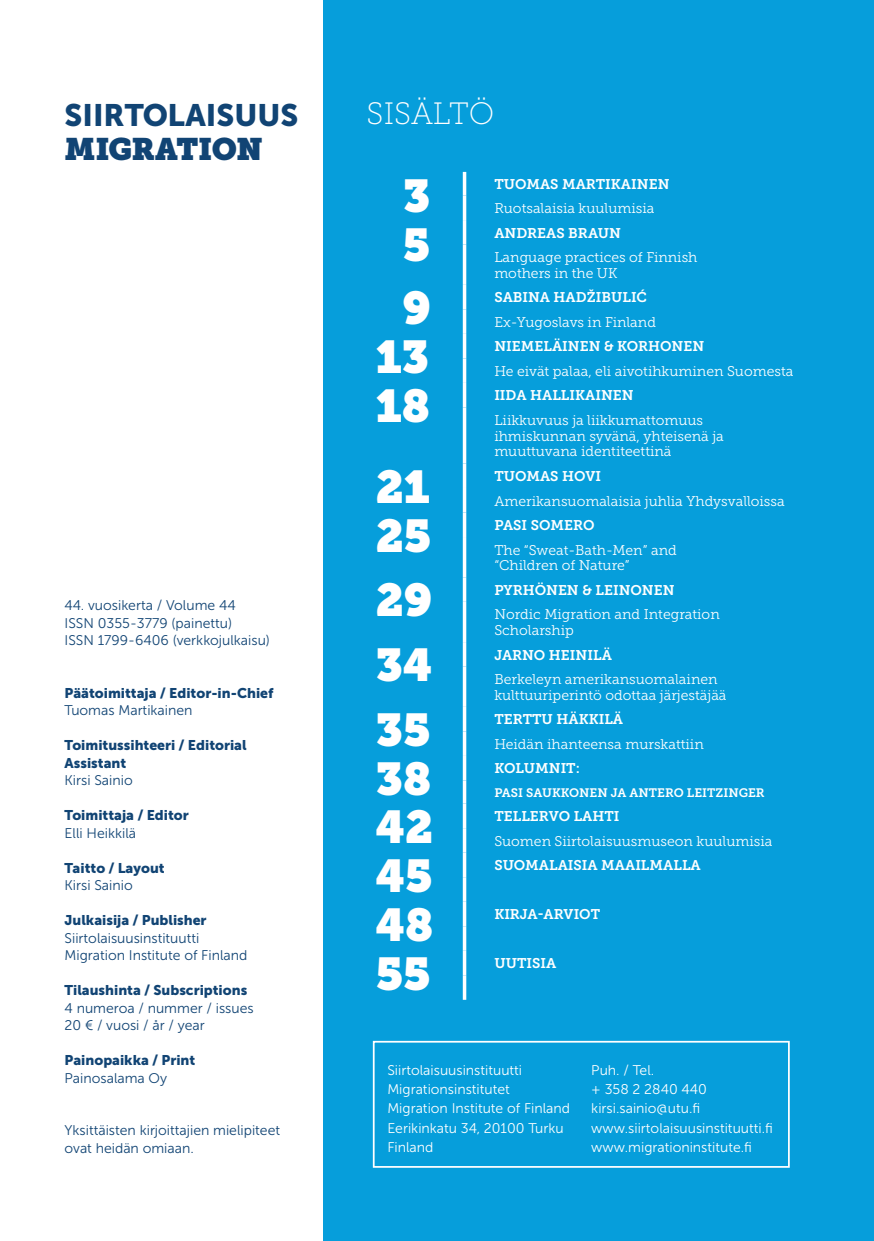
<style>
.page{position:relative;width:874px;height:1241px;background:#fff}
.page>*{position:absolute;margin:0;border:0;box-sizing:border-box;transform-origin:0 0}
.t1{font:45.5px "Museo Slab";color:#fff}
.t2{font:30.8px "Museo Sans 900";color:#114474}
.t3{font:30.8px "Museo Slab";letter-spacing:-.025em;color:#114474}
.t4{font:30.8px "Museo Slab 100";color:#fff}
.t5{font:14px/15.8px "Museo Slab 300";color:#fff}
.t6{font:14px/17.5px "Museo Sans 300";color:#114474}
.t7{font:14px "Museo Slab 700";color:#fff}
.t8{font:14px/19.2px "Museo Sans 300";color:#fff}
.t9{font:14px/17.5px "Museo Sans 900";color:#114474}
.t10{font:12.25px "Museo Slab 700";color:#fff}
</style>
<div class="page">
<div style="left:323px;top:0;width:550px;height:1240px;background:#069edb"></div>
<svg style="left:462px;top:172px;width:4px;height:23px"></svg>
<svg style="left:462px;top:195px;width:4px;height:25px"></svg>
<svg style="left:462px;top:220px;width:4px;height:24px"></svg>
<svg style="left:462px;top:244px;width:4px;height:41px"></svg>
<svg style="left:462px;top:285px;width:4px;height:24px"></svg>
<svg style="left:462px;top:309px;width:4px;height:25px"></svg>
<svg style="left:462px;top:334px;width:4px;height:24px"></svg>
<svg style="left:462px;top:358px;width:4px;height:25px"></svg>
<svg style="left:462px;top:383px;width:4px;height:24px"></svg>
<svg style="left:462px;top:407px;width:4px;height:56px"></svg>
<svg style="left:462px;top:463px;width:4px;height:25px"></svg>
<svg style="left:462px;top:488px;width:4px;height:24px"></svg>
<svg style="left:462px;top:512px;width:4px;height:25px"></svg>
<svg style="left:462px;top:537px;width:4px;height:40px"></svg>
<svg style="left:462px;top:577px;width:4px;height:24px"></svg>
<svg style="left:462px;top:601px;width:4px;height:41px"></svg>
<svg style="left:462px;top:642px;width:4px;height:24px"></svg>
<svg style="left:462px;top:666px;width:4px;height:40px"></svg>
<svg style="left:462px;top:706px;width:4px;height:25px"></svg>
<svg style="left:462px;top:731px;width:4px;height:24px"></svg>
<svg style="left:462px;top:755px;width:4px;height:25px"></svg>
<svg style="left:462px;top:780px;width:4px;height:23px"></svg>
<svg style="left:462px;top:803px;width:4px;height:25px"></svg>
<svg style="left:462px;top:828px;width:4px;height:24px"></svg>
<svg style="left:462px;top:852px;width:4px;height:25px"></svg>
<svg style="left:462px;top:877px;width:4px;height:24px"></svg>
<svg style="left:462px;top:901px;width:4px;height:25px"></svg>
<svg style="left:462px;top:926px;width:4px;height:24px"></svg>
<svg style="left:462px;top:950px;width:4px;height:25px"></svg>
<svg style="left:462px;top:975px;width:4px;height:24px"></svg>
<h2 class="t2" style="left:64px;top:98px;width:235px">SIIRTOLAISUUS</h2>
<h2 class="t4" style="left:366px;top:97px;width:129px">SISÄLTÖ</h2>
<h2 class="t3" style="left:64px;top:131px;width:200px">MIGRATION</h2>
<h1 class="t1" style="left:403px;top:169px;width:29px">3</h1>
<p class="t7" style="left:494px;top:176px;width:177px">TUOMAS MARTIKAINEN</p>
<p class="t5" style="left:494px;top:200px;width:161px">Ruotsalaisia kuulumisia</p>
<h1 class="t1" style="left:402px;top:218px;width:29px">5</h1>
<p class="t7" style="left:494px;top:225px;width:128px">ANDREAS BRAUN</p>
<p class="t5" style="left:494px;top:249px;width:204px">Language practices of Finnish mothers in the UK</p>
<h1 class="t1" style="left:402px;top:281px;width:30px">9</h1>
<p class="t7" style="left:494px;top:289px;width:154px">SABINA HADŽIBULIĆ</p>
<p class="t5" style="left:494px;top:314px;width:163px">Ex-Yugoslavs in Finland</p>
<h1 class="t1" style="left:375px;top:330px;width:55px">13</h1>
<p class="t7" style="left:494px;top:338px;width:211px">NIEMELÄINEN &amp; KORHONEN</p>
<p class="t5" style="left:494px;top:363px;width:300px">He eivät palaa, eli aivotihkuminen Suomesta</p>
<h1 class="t1" style="left:375px;top:379px;width:56px">18</h1>
<p class="t7" style="left:494px;top:387px;width:141px">IIDA HALLIKAINEN</p>
<p class="t5" style="left:494px;top:412px;width:231px">Liikkuvuus ja liikkumattomuus ihmiskunnan syvänä, yhteisenä ja muuttuvana identiteettinä</p>
<h1 class="t1" style="left:375px;top:459px;width:56px">21</h1>
<p class="t7" style="left:494px;top:468px;width:108px">TUOMAS HOVI</p>
<p class="t5" style="left:494px;top:493px;width:292px">Amerikansuomalaisia juhlia Yhdysvalloissa</p>
<p class="t6" style="left:64px;top:596px;width:207px">44. vuosikerta / Volume 44<br>ISSN 0355-3779 (painettu)<br>ISSN 1799-6406 (verkkojulkaisu)</p>
<p class="t9" style="left:64px;top:683px;width:210px">Päätoimittaja / Editor-in-Chief</p>
<p class="t6" style="left:64px;top:701px;width:129px">Tuomas Martikainen</p>
<p class="t9" style="left:64px;top:736px;width:183px">Toimitussihteeri / Editorial<br>Assistant</p>
<p class="t6" style="left:64px;top:771px;width:70px">Kirsi Sainio</p>
<p class="t9" style="left:64px;top:806px;width:126px">Toimittaja / Editor</p>
<p class="t6" style="left:64px;top:824px;width:73px">Elli Heikkilä</p>
<p class="t9" style="left:64px;top:858px;width:102px">Taitto / Layout</p>
<p class="t6" style="left:64px;top:876px;width:70px">Kirsi Sainio</p>
<p class="t9" style="left:64px;top:911px;width:143px">Julkaisija / Publisher</p>
<p class="t6" style="left:64px;top:929px;width:184px">Siirtolaisuusinstituutti<br>Migration Institute of Finland</p>
<p class="t9" style="left:64px;top:981px;width:184px">Tilaushinta / Subscriptions</p>
<p class="t6" style="left:64px;top:999px;width:190px">4 numeroa / nummer / issues<br>20 € / vuosi / år / year</p>
<p class="t9" style="left:64px;top:1051px;width:132px">Painopaikka / Print</p>
<p class="t6" style="left:64px;top:1069px;width:104px">Painosalama Oy</p>
<p class="t6" style="left:64px;top:1121px;width:217px">Yksittäisten kirjoittajien mielipiteet ovat heidän omiaan.</p>
<h1 class="t1" style="left:375px;top:508px;width:57px">25</h1>
<p class="t7" style="left:494px;top:517px;width:102px">PASI SOMERO</p>
<p class="t5" style="left:494px;top:542px;width:184px">The “Sweat-Bath-Men” and “Children of Nature”</p>
<h1 class="t1" style="left:375px;top:573px;width:58px">29</h1>
<p class="t7" style="left:494px;top:582px;width:182px">PYRHÖNEN &amp; LEINONEN</p>
<p class="t5" style="left:494px;top:606px;width:227px">Nordic Migration and Integration<br>Scholarship</p>
<h1 class="t1" style="left:375px;top:638px;width:58px">34</h1>
<p class="t7" style="left:494px;top:646px;width:119px">JARNO HEINILÄ</p>
<p class="t5" style="left:494px;top:671px;width:234px">Berkeleyn amerikansuomalainen kulttuuriperintö odottaa järjestäjää</p>
<h1 class="t1" style="left:375px;top:703px;width:56px">35</h1>
<p class="t7" style="left:494px;top:711px;width:130px">TERTTU HÄKKILÄ</p>
<p class="t5" style="left:494px;top:736px;width:211px">Heidän ihanteensa murskattiin</p>
<h1 class="t1" style="left:375px;top:752px;width:57px">38</h1>
<p class="t7" style="left:494px;top:760px;width:87px">KOLUMNIT:</p>
<p class="t10" style="left:494px;top:785px;width:272px">PASI SAUKKONEN JA ANTERO LEITZINGER</p>
<h1 class="t1" style="left:375px;top:799px;width:59px">42</h1>
<p class="t7" style="left:494px;top:808px;width:127px">TELLERVO LAHTI</p>
<p class="t5" style="left:494px;top:833px;width:279px">Suomen Siirtolaisuusmuseon kuulumisia</p>
<h1 class="t1" style="left:375px;top:848px;width:58px">45</h1>
<p class="t7" style="left:494px;top:857px;width:208px">SUOMALAISIA MAAILMALLA</p>
<h1 class="t1" style="left:375px;top:897px;width:59px">48</h1>
<p class="t7" style="left:494px;top:906px;width:107px">KIRJA-ARVIOT</p>
<h1 class="t1" style="left:375px;top:946px;width:57px">55</h1>
<p class="t7" style="left:494px;top:955px;width:63px">UUTISIA</p>
<p class="t8" style="left:387px;top:1060px;width:184px">Siirtolaisuusinstituutti<br>Migrationsinstitutet<br>Migration Institute of Finland<br>Eerikinkatu 34, 20100 Turku<br>Finland</p>
<p class="t8" style="left:591px;top:1060px;width:183px">Puh. / Tel.<br>+ 358 2 2840 440 kirsi.sainio@utu.fi www.siirtolaisuusinstituutti.fi www.migrationinstitute.fi</p>
</div>
